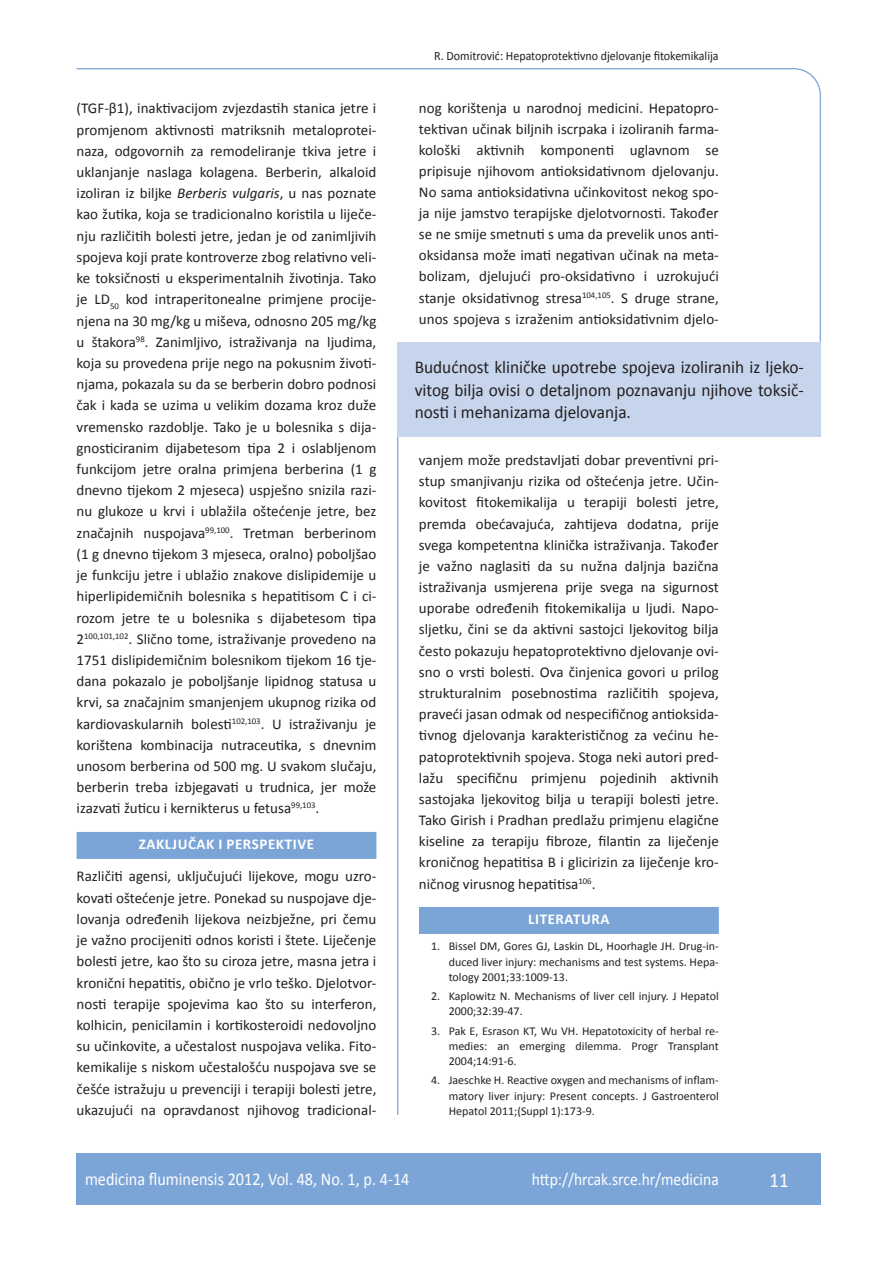
<style>
.page{position:relative;width:889px;height:1268px;background:#fff}
.page>*{position:absolute;margin:0;border:0;box-sizing:border-box;transform-origin:0 0}
.t1{font:21px "Calibri";color:#fff;scale:.9 1}
.anterfile{font:18px/22.5px "Calibri";color:#231f20;text-align:justify;scale:.96 1}
.t2{font:18px "Calibri";color:#fff;scale:.9 1}
.t3{font:17.25px "Calibri";color:#fff;scale:.9 1}
.osnovni_tekst{font:15px/21.1px "Calibri";color:#231f20;text-align:justify}
.naslov_ruler{font:700 15px "Calibri";letter-spacing:.04em;color:#fff}
.glava{font:12.75px "Calibri";color:#231f20;scale:.94 1}
.literatura{font:12px/15.1px "Calibri";color:#231f20;text-align:justify}
.s1{font-style:italic}
</style>
<div class="page">
<svg style="left:76px;top:68px;width:745px;height:275px"></svg>
<hr style="left:397px;top:437px;width:1px;height:677px;background:#7ca5d7">
<div style="left:77px;top:1152px;width:744px;height:51px;background:#7ca5d7"></div>
<div style="left:77px;top:831px;width:299px;height:27px;background:#7ca5d7"></div>
<div style="left:398px;top:342px;width:423px;height:95px;background:#c6d5ec"></div>
<div style="left:419px;top:906px;width:300px;height:27px;background:#7ca5d7"></div>
<p class="osnovni_tekst" style="left:77px;top:97px;width:301px">(TGF-β1), inaktivacijom zvjezdastih stanica jetre i promjenom aktivnosti matriksnih metaloprotei&shy;naza, odgovornih za remodeliranje tkiva jetre i uklanjanje naslaga kolagena. Berberin, alkaloid izoliran iz biljke <span class="s1">Berberis vulgaris</span>, u nas poznate kao žutika, koja se tradicionalno koristila u liječe&shy;nju različitih bolesti jetre, jedan je od zanimljivih spojeva koji prate kontroverze zbog relativno veli&shy;ke toksičnosti u eksperimentalnih životinja. Tako je LD<sub>50</sub> kod intraperitonealne primjene procije&shy;njena na 30 mg/kg u miševa, odnosno 205 mg/kg u štakora<sup>98</sup>. Zanimljivo, istraživanja na ljudima, koja su provedena prije nego na pokusnim životi&shy;njama, pokazala su da se berberin dobro podnosi čak i kada se uzima u velikim dozama kroz duže vremensko razdoblje. Tako je u bolesnika s dija&shy;gnosticiranim dijabetesom tipa 2 i oslabljenom funkcijom jetre oralna primjena berberina (1 g dnevno tijekom 2 mjeseca) uspješno snizila razi&shy;nu glukoze u krvi i ublažila oštećenje jetre, bez značajnih nuspojava<sup>99,100</sup>. Tretman berberinom (1 g dnevno tijekom 3 mjeseca, oralno) poboljšao je funkciju jetre i ublažio znakove dislipidemije u hiperlipidemičnih bolesnika s hepatitisom C i ci&shy;rozom jetre te u bolesnika s dijabetesom tipa 2<sup>100,101,102</sup>. Slično tome, istraživanje provedeno na 1751 dislipidemičnim bolesnikom tijekom 16 tje&shy;dana pokazalo je poboljšanje lipidnog statusa u krvi, sa značajnim smanjenjem ukupnog rizika od kardiovaskularnih bolesti<sup>102,103</sup>. U istraživanju je korištena kombinacija nutraceutika, s dnevnim unosom berberina od 500 mg. U svakom slučaju, berberin treba izbjegavati u trudnica, jer može izazvati žuticu i kernikterus u fetusa<sup>99,103</sup>.</p>
<p class="naslov_ruler" style="left:139px;top:834px;width:177px">ZAKLJUČAK I PERSPEKTIVE</p>
<p class="osnovni_tekst" style="left:77px;top:865px;width:301px">Različiti agensi, uključujući lijekove, mogu uzro&shy;kovati oštećenje jetre. Ponekad su nuspojave dje&shy;lovanja određenih lijekova neizbježne, pri čemu je važno procijeniti odnos koristi i štete. Liječenje bolesti jetre, kao što su ciroza jetre, masna jetra i kronični hepatitis, obično je vrlo teško. Djelotvor&shy;nosti terapije spojevima kao što su interferon, kolhicin, penicilamin i kortikosteroidi nedovoljno su učinkovite, a učestalost nuspojava velika. Fito&shy;kemikalije s niskom učestalošću nuspojava sve se češće istražuju u prevenciji i terapiji bolesti jetre, ukazujući na opravdanost njihovog tradicional-</p>
<p class="glava" style="left:434px;top:47px;width:304px">R. Domitrović: Hepatoprotektivno djelovanje fitokemikalija</p>
<p class="osnovni_tekst" style="left:419px;top:97px;width:301px">nog korištenja u narodnoj medicini. Hepatopro&shy;tektivan učinak biljnih iscrpaka i izoliranih farma&shy;kološki aktivnih komponenti uglavnom se pripisuje njihovom antioksidativnom djelovanju.<br>No sama antioksidativna učinkovitost nekog spo&shy;ja nije jamstvo terapijske djelotvornosti. Također se ne smije smetnuti s uma da prevelik unos anti&shy;oksidansa može imati negativan učinak na meta&shy;bolizam, djelujući pro-oksidativno i uzrokujući stanje oksidativnog stresa<sup>104,105</sup>. S druge strane, unos spojeva s izraženim antioksidativnim djelo-</p>
<p class="anterfile" style="left:415px;top:355px;width:407px">Budućnost kliničke upotrebe spojeva izoliranih iz ljeko&shy;vitog bilja ovisi o detaljnom poznavanju njihove toksič&shy;nosti i mehanizama djelovanja.</p>
<p class="osnovni_tekst" style="left:419px;top:449px;width:301px">vanjem može predstavljati dobar preventivni pri&shy;stup smanjivanju rizika od oštećenja jetre. Učin&shy;kovitost fitokemikalija u terapiji bolesti jetre, premda obećavajuća, zahtijeva dodatna, prije svega kompetentna klinička istraživanja. Također je važno naglasiti da su nužna daljnja bazična istraživanja usmjerena prije svega na sigurnost uporabe određenih fitokemikalija u ljudi. Napo&shy;sljetku, čini se da aktivni sastojci ljekovitog bilja često pokazuju hepatoprotektivno djelovanje ovi&shy;sno o vrsti bolesti. Ova činjenica govori u prilog strukturalnim posebnostima različitih spojeva, praveći jasan odmak od nespecifičnog antioksida&shy;tivnog djelovanja karakterističnog za većinu he&shy;patoprotektivnih spojeva. Stoga neki autori pred&shy;lažu specifičnu primjenu pojedinih aktivnih sastojaka ljekovitog bilja u terapiji bolesti jetre.<br>Tako Girish i Pradhan predlažu primjenu elagične kiseline za terapiju fibroze, filantin za liječenje kroničnog hepatitisa B i glicirizin za liječenje kro&shy;ničnog virusnog hepatitisa<sup>106</sup>.</p>
<p class="naslov_ruler" style="left:528px;top:909px;width:83px">LITERATURA</p>
<p class="literatura" style="left:449px;top:938px;width:271px;text-indent:-18px">1. Bissel DM, Gores GJ, Laskin DL, Hoorhagle JH. Drug-in&shy;duced liver injury: mechanisms and test systems. Hepa&shy;tology 2001;33:1009-13.</p>
<p class="literatura" style="left:449px;top:987px;width:271px;text-indent:-18px">2. Kaplowitz N. Mechanisms of liver cell injury. J Hepatol<br>2000;32:39-47.</p>
<p class="literatura" style="left:449px;top:1022px;width:271px;text-indent:-18px">3. Pak E, Esrason KT, Wu VH. Hepatotoxicity of herbal re&shy;medies: an emerging dilemma. Progr Transplant 2004;14:91-6.</p>
<p class="literatura" style="left:449px;top:1072px;width:271px;text-indent:-18px">4. Jaeschke H. Reactive oxygen and mechanisms of inflam&shy;matory liver injury: Present concepts. J Gastroenterol Hepatol 2011;(Suppl 1):173-9.</p>
<p class="t2" style="left:85px;top:1167px;width:362px">medicina fluminensis 2012, Vol. 48, No. 1, p. 4-14</p>
<p class="t3" style="left:532px;top:1168px;width:209px">http://hrcak.srce.hr/medicina</p>
<p class="t1" style="left:769px;top:1166px;width:23px">11</p>
</div>
